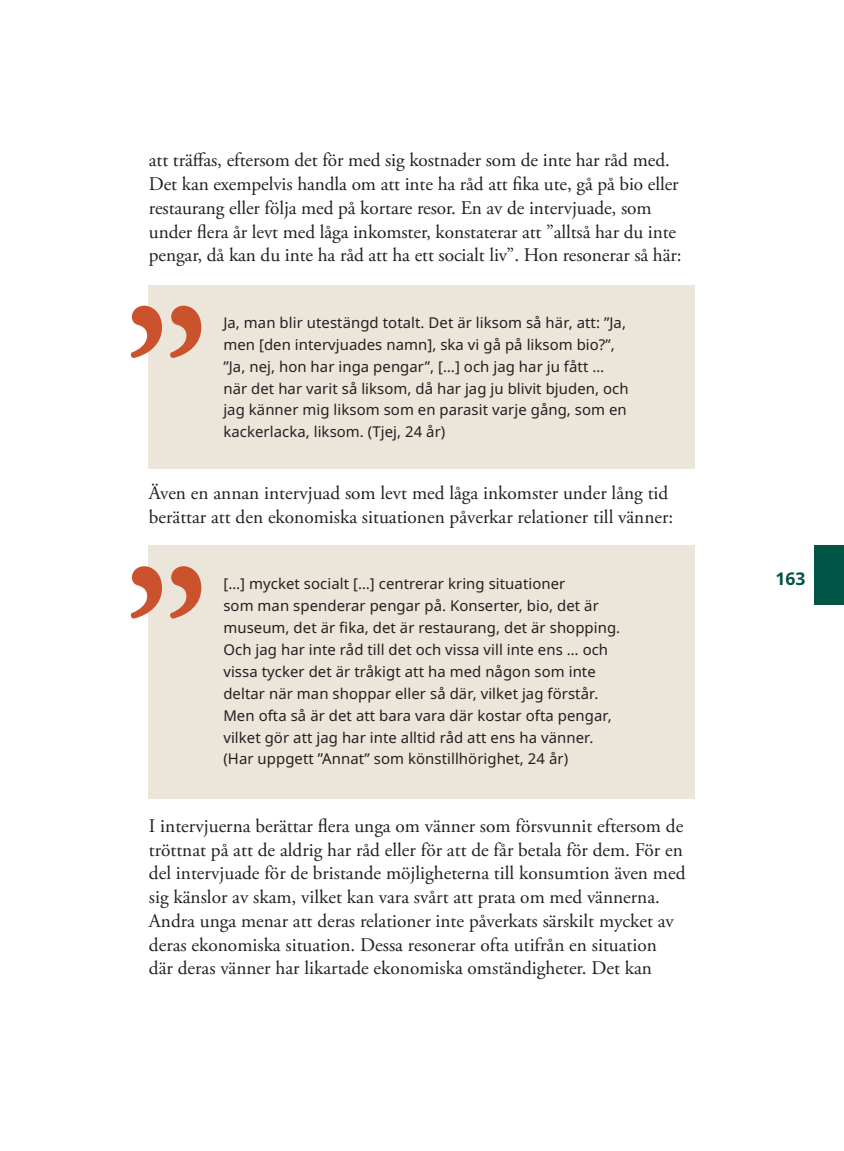
<style>
.page{position:relative;width:844px;height:1151px;background:#fff}
.page>*{position:absolute;margin:0;border:0;box-sizing:border-box;transform-origin:0 0}
.BRÖDTEXT-P{font:19.25px/23.8px "Adobe Garamond Pro";color:#231f20}
.t1{font:700 17.5px "Noto Sans";color:#005547}
.BRÖDTEXT-CITAT{font:14.88px/21.9px "Noto Sans";letter-spacing:.005em;color:#231f20}
</style>
<div class="page">
<div style="left:149px;top:546px;width:545px;height:253px;background:#ece5da"></div>
<div style="left:149px;top:285px;width:545px;height:184px;background:#ece5da"></div>
<svg style="left:130px;top:306px;width:71px;height:52px"></svg>
<svg style="left:130px;top:566px;width:71px;height:53px"></svg>
<div style="left:814px;top:546px;width:29px;height:59px;background:#005547"></div>
<p class="BRÖDTEXT-P" style="left:149px;top:149px;width:534px">att träffas, eftersom det för med sig kostnader som de inte har råd med.<br>Det kan exempelvis handla om att inte ha råd att fika ute, gå på bio eller restaurang eller följa med på kortare resor. En av de intervjuade, som under flera år levt med låga inkomster, konstaterar att ”alltså har du inte pengar, då kan du inte ha råd att ha ett socialt liv”. Hon resonerar så här:</p>
<p class="BRÖDTEXT-CITAT" style="left:223px;top:312px;width:406px">Ja, man blir utestängd totalt. Det är liksom så här, att: ”Ja, men [den intervjuades namn], ska vi gå på liksom bio?”, ”Ja, nej, hon har inga pengar”, […] och jag har ju fått … när det har varit så liksom, då har jag ju blivit bjuden, och jag känner mig liksom som en parasit varje gång, som en kackerlacka, liksom. (Tjej, 24 år)</p>
<p class="BRÖDTEXT-P" style="left:149px;top:482px;width:526px">Även en annan intervjuad som levt med låga inkomster under lång tid berättar att den ekonomiska situationen påverkar relationer till vänner:</p>
<p class="BRÖDTEXT-CITAT" style="left:223px;top:573px;width:398px">[…] mycket socialt […] centrerar kring situationer<br>som man spenderar pengar på. Konserter, bio, det är museum, det är fika, det är restaurang, det är shopping.<br>Och jag har inte råd till det och vissa vill inte ens … och vissa tycker det är tråkigt att ha med någon som inte deltar när man shoppar eller så där, vilket jag förstår.<br>Men ofta så är det att bara vara där kostar ofta pengar, vilket gör att jag har inte alltid råd att ens ha vänner. (Har uppgett ”Annat” som könstillhörighet, 24 år)</p>
<p class="BRÖDTEXT-P" style="left:149px;top:814px;width:538px">I intervjuerna berättar flera unga om vänner som försvunnit eftersom de tröttnat på att de aldrig har råd eller för att de får betala för dem. För en del intervjuade för de bristande möjligheterna till konsumtion även med sig känslor av skam, vilket kan vara svårt att prata om med vännerna.<br>Andra unga menar att deras relationer inte påverkats särskilt mycket av deras ekonomiska situation. Dessa resonerar ofta utifrån en situation där deras vänner har likartade ekonomiska omständigheter. Det kan</p>
<p class="t1" style="left:775px;top:566px;width:32px">163</p>
</div>
